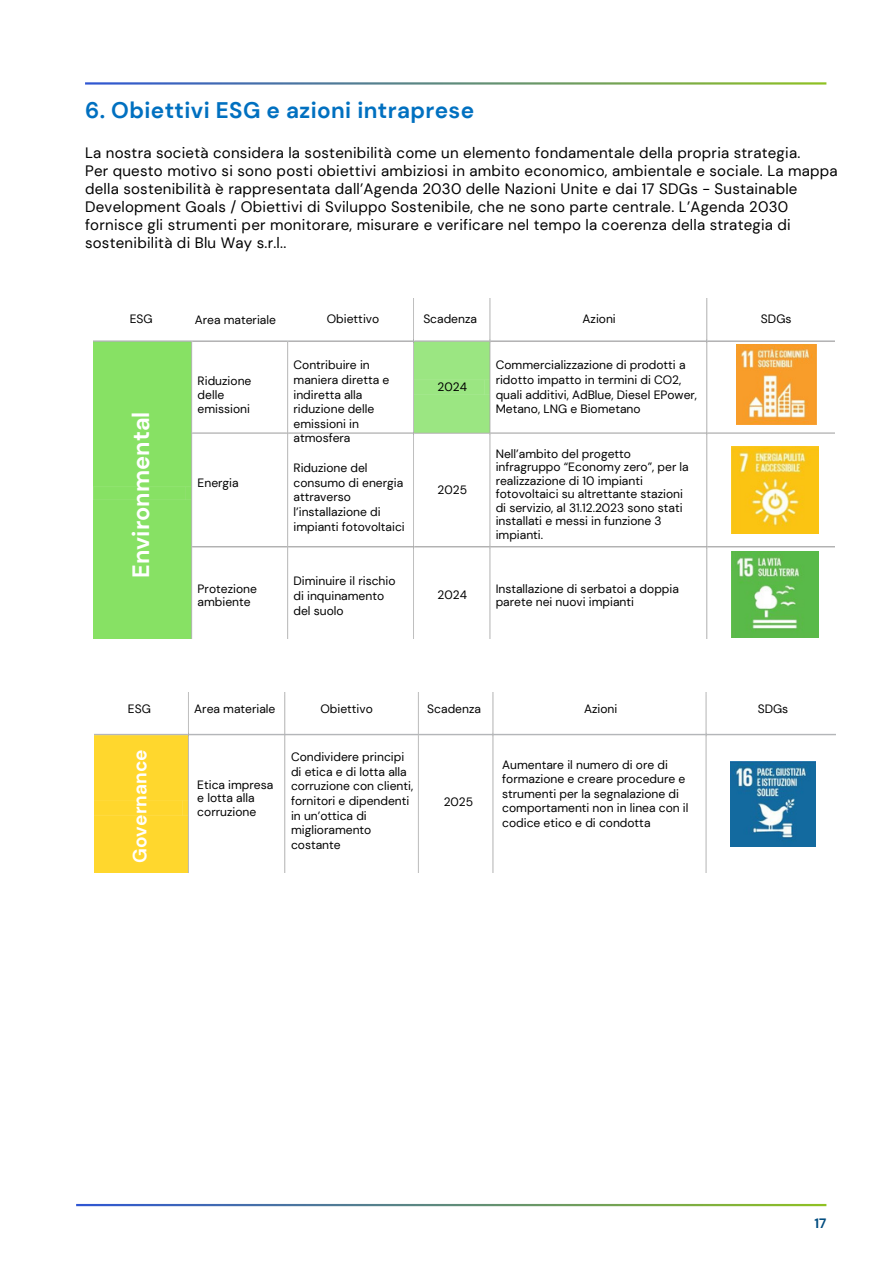
<style>
.page{position:relative;width:894px;height:1264px;background:#fff}
.page>*{position:absolute;margin:0;border:0;box-sizing:border-box;transform-origin:0 0}
.t1{font:700 23.55px "DM Sans";letter-spacing:.005em;color:#fff}
.t2{font:700 22.5px "DM Sans";letter-spacing:.015em;color:#0070c0}
.t3{font:700 19.05px "DM Sans";letter-spacing:.005em;color:#fff}
.t4{font:15px/18px "DM Sans";letter-spacing:.015em;color:#000}
.t5{font:700 13.5px "DM Sans";color:#004c7f}
.t6{font:12px/14.7px "DM Sans";color:#000}
</style>
<div class="page">
<img style="left:94px;top:692px;width:741px;height:180px">
<img style="left:93px;top:299px;width:740px;height:340px">
<p class="t2" style="left:85px;top:96px;width:390px">6. Obiettivi ESG e azioni intraprese</p>
<p class="t4" style="left:85px;top:144px;width:754px">La nostra società considera la sostenibilità come un elemento fondamentale della propria strategia.<br>Per questo motivo si sono posti obiettivi ambiziosi in ambito economico, ambientale e sociale. La mappa della sostenibilità è rappresentata dall’Agenda 2030 delle Nazioni Unite e dai 17 SDGs - Sustainable Development Goals / Obiettivi di Sviluppo Sostenibile, che ne sono parte centrale. L’Agenda 2030 fornisce gli strumenti per monitorare, misurare e verificare nel tempo la coerenza della strategia di sostenibilità di Blu Way s.r.l..</p>
<p class="t6" style="left:130px;top:311px;width:24px">ESG</p>
<p class="t1" style="left:126px;top:578px;width:168px;rotate:-90deg">Environmental</p>
<p class="t6" style="left:128px;top:701px;width:24px">ESG</p>
<p class="t3" style="left:128px;top:863px;width:115px;rotate:-90deg">Governance</p>
<p class="t6" style="left:195px;top:312px;width:83px">Area materiale</p>
<p class="t6" style="left:327px;top:311px;width:54px">Obiettivo</p>
<h2 class="t6" style="left:423px;top:311px;width:55px">Scadenza</h2>
<p class="t6" style="left:582px;top:311px;width:35px">Azioni</p>
<p class="t6" style="left:197px;top:374px;width:55px;line-height:14.1px">Riduzione delle emissioni</p>
<p class="t6" style="left:197px;top:476px;width:43px">Energia</p>
<p class="t6" style="left:293px;top:358px;width:97px">Contribuire in maniera diretta e indiretta alla riduzione delle emissioni in atmosfera</p>
<p class="t6" style="left:293px;top:460px;width:113px">Riduzione del consumo di energia attraverso l’installazione di impianti fotovoltaici</p>
<p class="t6" style="left:437px;top:379px;width:31px">2024</p>
<p class="t6" style="left:437px;top:482px;width:31px">2025</p>
<p class="t6" style="left:495px;top:358px;width:203px">Commercializzazione di prodotti a ridotto impatto in termini di CO2, quali additivi, AdBlue, Diesel EPower, Metano, LNG e Biometano</p>
<p class="t6" style="left:495px;top:447px;width:194px;line-height:13.5px">Nell’ambito del progetto infragruppo “Economy zero”, per la realizzazione di 10 impianti fotovoltaici su altrettante stazioni di servizio, al 31.12.2023 sono stati installati e messi in funzione 3 impianti.</p>
<p class="t6" style="left:197px;top:582px;width:61px;line-height:13.5px">Protezione ambiente</p>
<p class="t6" style="left:293px;top:574px;width:103px">Diminuire il rischio di inquinamento del suolo</p>
<p class="t6" style="left:437px;top:588px;width:31px">2024</p>
<p class="t6" style="left:495px;top:582px;width:185px;line-height:13.5px">Installazione di serbatoi a doppia parete nei nuovi impianti</p>
<p class="t6" style="left:194px;top:701px;width:83px">Area materiale</p>
<p class="t6" style="left:197px;top:778px;width:77px;line-height:13.5px">Etica impresa e lotta alla corruzione</p>
<p class="t6" style="left:320px;top:701px;width:54px">Obiettivo</p>
<p class="t6" style="left:427px;top:701px;width:55px">Scadenza</p>
<p class="t6" style="left:291px;top:749px;width:124px">Condividere principi di etica e di lotta alla corruzione con clienti, fornitori e dipendenti in un’ottica di miglioramento costante</p>
<h4 class="t6" style="left:443px;top:794px;width:31px">2025</h4>
<p class="t6" style="left:584px;top:701px;width:35px">Azioni</p>
<p class="t6" style="left:502px;top:757px;width:188px">Aumentare il numero di ore di formazione e creare procedure e strumenti per la segnalazione di comportamenti non in linea con il codice etico e di condotta</p>
<p class="t6" style="left:760px;top:311px;width:32px">SDGs</p>
<p class="t6" style="left:757px;top:701px;width:32px">SDGs</p>
<p class="t5" style="left:814px;top:1214px;width:13px">17</p>
</div>
